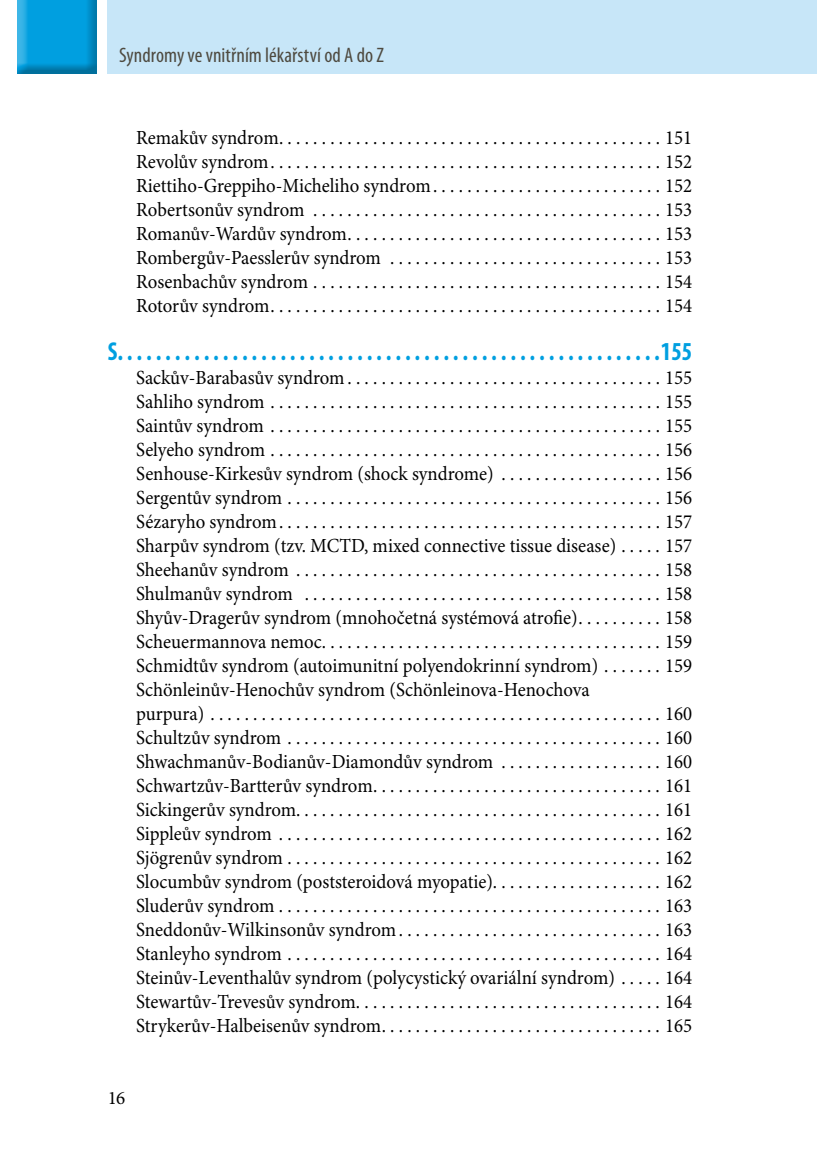
<style>
.page{position:relative;width:817px;height:1174px;background:#fff}
.page>*{position:absolute;margin:0;border:0;box-sizing:border-box;transform-origin:0 0}
.t1{font:700 condensed 26px "Myriad Pro";color:#009fe0;scale:.94 1}
.t2{font:condensed 21px "Myriad Pro";letter-spacing:.005em;color:#4e4a40}
.t3{font:20px/24px "Minion Pro";color:#000;text-align:justify;scale:.94 1}
.t4{font:19px "Minion Pro";color:#000}
</style>
<div class="page">
<div style="left:108px;top:0;width:708px;height:74px;background:#c7e6f8"></div>
<img style="left:17px;top:0;width:79px;height:74px">
<p class="t2" style="left:119px;top:43px;width:266px">Syndromy ve vnitřním lékařství od A do Z</p>
<p class="t3" style="left:136px;top:126px;width:593px">Remakův syndrom . . . . . . . . . . . . . . . . . . . . . . . . . . . . . . . . . . . . . . . . . . . . . 151<br>Revolův syndrom . . . . . . . . . . . . . . . . . . . . . . . . . . . . . . . . . . . . . . . . . . . . . . 152<br>Riettiho-Greppiho-Micheliho syndrom . . . . . . . . . . . . . . . . . . . . . . . . . . . 152<br>Robertsonův syndrom . . . . . . . . . . . . . . . . . . . . . . . . . . . . . . . . . . . . . . . . . 153<br>Romanův-Wardův syndrom . . . . . . . . . . . . . . . . . . . . . . . . . . . . . . . . . . . . . 153<br>Rombergův-Paesslerův syndrom . . . . . . . . . . . . . . . . . . . . . . . . . . . . . . . . 153<br>Rosenbachův syndrom . . . . . . . . . . . . . . . . . . . . . . . . . . . . . . . . . . . . . . . . . 154<br>Rotorův syndrom . . . . . . . . . . . . . . . . . . . . . . . . . . . . . . . . . . . . . . . . . . . . . . 154</p>
<h1 class="t1" style="left:108px;top:335px;width:623px">S. . . . . . . . . . . . . . . . . . . . . . . . . . . . . . . . . . . . . . . . . . . . . . . . . . . . . . . . .155</h1>
<p class="t3" style="left:136px;top:366px;width:593px;text-align:left">Sackův-Barabasův syndrom . . . . . . . . . . . . . . . . . . . . . . . . . . . . . . . . . . . . . 155<br>Sahliho syndrom . . . . . . . . . . . . . . . . . . . . . . . . . . . . . . . . . . . . . . . . . . . . . . 155<br>Saintův syndrom . . . . . . . . . . . . . . . . . . . . . . . . . . . . . . . . . . . . . . . . . . . . . . 155<br>Selyeho syndrom . . . . . . . . . . . . . . . . . . . . . . . . . . . . . . . . . . . . . . . . . . . . . . 156<br>Senhouse-Kirkesův syndrom (shock syndrome) . . . . . . . . . . . . . . . . . . . 156<br>Sergentův syndrom . . . . . . . . . . . . . . . . . . . . . . . . . . . . . . . . . . . . . . . . . . . . 156<br>Sézaryho syndrom . . . . . . . . . . . . . . . . . . . . . . . . . . . . . . . . . . . . . . . . . . . . . 157<br>Sharpův syndrom (tzv. MCTD, mixed connective tissue disease) . . . . . 157<br>Sheehanův syndrom . . . . . . . . . . . . . . . . . . . . . . . . . . . . . . . . . . . . . . . . . . . 158<br>Shulmanův syndrom . . . . . . . . . . . . . . . . . . . . . . . . . . . . . . . . . . . . . . . . . . 158<br>Shyův-Dragerův syndrom (mnohočetná systémová atrofie) . . . . . . . . . . 158<br>Scheuermannova nemoc. . . . . . . . . . . . . . . . . . . . . . . . . . . . . . . . . . . . . . . . 159<br>Schmidtův syndrom (autoimunitní polyendokrinní syndrom) . . . . . . . 159<br>Schönleinův-Henochův syndrom (Schönleinova-Henochova<br>purpura) . . . . . . . . . . . . . . . . . . . . . . . . . . . . . . . . . . . . . . . . . . . . . . . . . . . . . 160<br>Schultzův syndrom . . . . . . . . . . . . . . . . . . . . . . . . . . . . . . . . . . . . . . . . . . . . 160<br>Shwachmanův-Bodianův-Diamondův syndrom . . . . . . . . . . . . . . . . . . . 160<br>Schwartzův-Bartterův syndrom . . . . . . . . . . . . . . . . . . . . . . . . . . . . . . . . . . 161<br>Sickingerův syndrom. . . . . . . . . . . . . . . . . . . . . . . . . . . . . . . . . . . . . . . . . . . 161<br>Sippleův syndrom . . . . . . . . . . . . . . . . . . . . . . . . . . . . . . . . . . . . . . . . . . . . . 162<br>Sjögrenův syndrom . . . . . . . . . . . . . . . . . . . . . . . . . . . . . . . . . . . . . . . . . . . . 162<br>Slocumbův syndrom (poststeroidová myopatie). . . . . . . . . . . . . . . . . . . . 162<br>Sluderův syndrom . . . . . . . . . . . . . . . . . . . . . . . . . . . . . . . . . . . . . . . . . . . . . 163<br>Sneddonův-Wilkinsonův syndrom . . . . . . . . . . . . . . . . . . . . . . . . . . . . . . . 163<br>Stanleyho syndrom . . . . . . . . . . . . . . . . . . . . . . . . . . . . . . . . . . . . . . . . . . . . 164<br>Steinův-Leventhalův syndrom (polycystický ovariální syndrom) . . . . . 164<br>Stewartův-Trevesův syndrom . . . . . . . . . . . . . . . . . . . . . . . . . . . . . . . . . . . . 164<br>Strykerův-Halbeisenův syndrom . . . . . . . . . . . . . . . . . . . . . . . . . . . . . . . . . 165</p>
<p class="t4" style="left:108px;top:1087px;width:19px">16</p>
</div>
